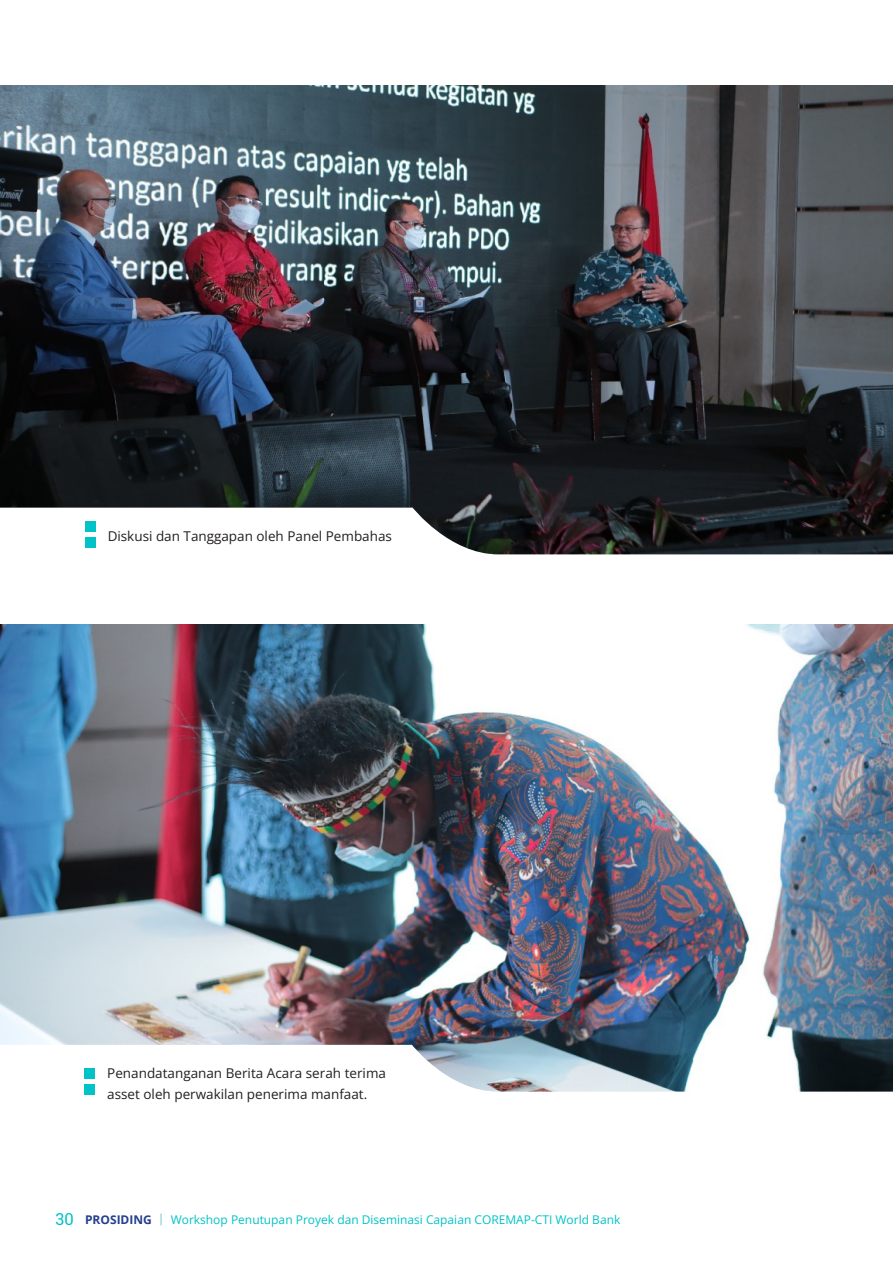
<style>
.page{position:relative;width:893px;height:1263px;background:#fff}
.page>*{position:absolute;margin:0;border:0;box-sizing:border-box;transform-origin:0 0}
.t1{font:13.5px/21px "Open Sans";color:#231f20}
.t2{font:12px "Open Sans";color:#00c2c7}
.t3{font:700 12px "Open Sans";color:#253f8e}
.s1{font-family:"Roboto";font-weight:400;font-size:16.5px;color:#00c2c7}
</style>
<div class="page">
<svg style="left:160px;top:1213px;width:2px;height:12px"></svg>
<img style="left:0;top:85px;width:893px;height:423px">
<img style="left:0;top:624px;width:892px;height:421px">
<svg style="left:85px;top:508px;width:804px;height:47px"></svg>
<svg style="left:889px;top:508px;width:4px;height:47px"></svg>
<svg style="left:84px;top:1045px;width:809px;height:50px"></svg>
<div style="left:85px;top:522px;width:10px;height:10px;background:#00c2c7"></div>
<div style="left:85px;top:537px;width:10px;height:10px;background:#00c2c7"></div>
<div style="left:84px;top:1068px;width:11px;height:10px;background:#00c2c7"></div>
<div style="left:84px;top:1084px;width:11px;height:10px;background:#00c2c7"></div>
<p class="t1" style="left:108px;top:525px;width:286px">Diskusi dan Tanggapan oleh Panel Pembahas</p>
<p class="t1" style="left:107px;top:1062px;width:280px">Penandatanganan Berita Acara serah terima asset oleh perwakilan penerima manfaat.</p>
<p class="t3" style="left:55px;top:1211px;width:98px"><span class="s1">30</span> PROSIDING</p>
<p class="t2" style="left:171px;top:1211px;width:451px">Workshop Penutupan Proyek dan Diseminasi Capaian COREMAP-CTI World Bank</p>
</div>
